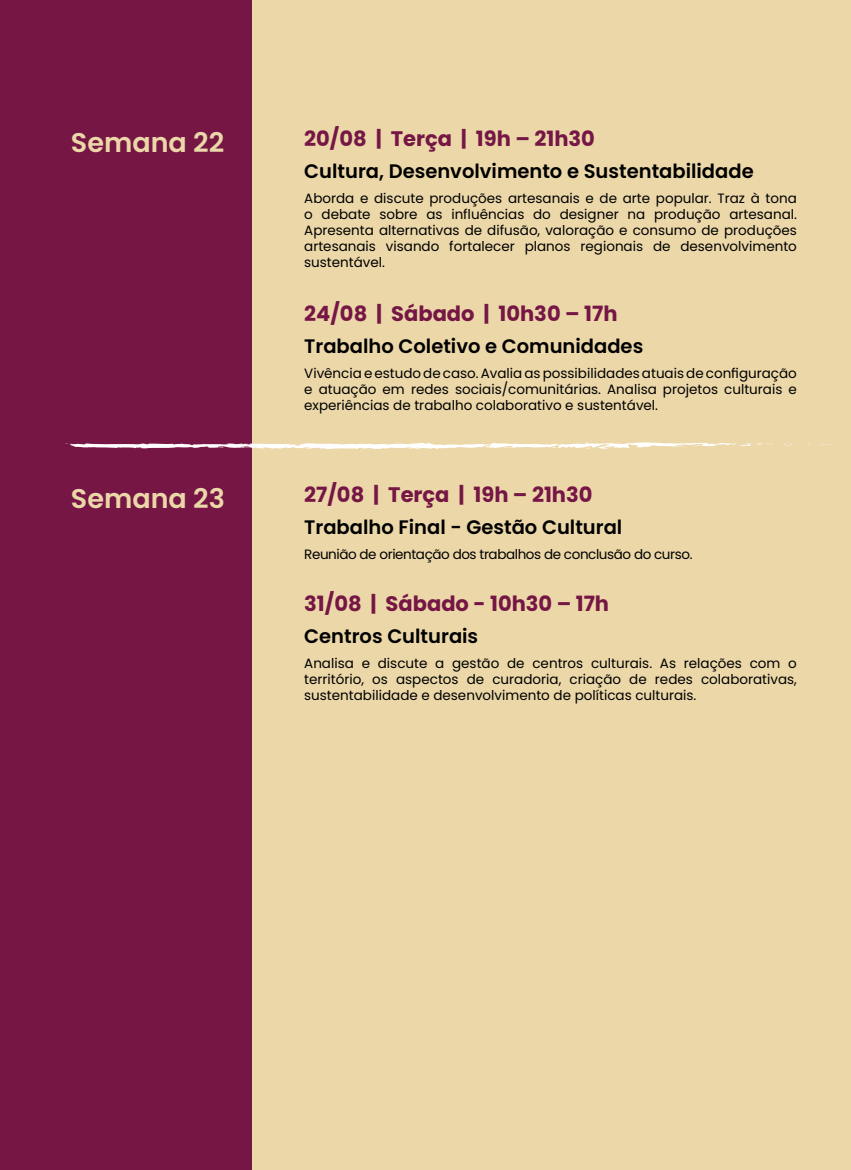
<style>
.page{position:relative;width:851px;height:1170px;background:#fff}
.page>*{position:absolute;margin:0;border:0;box-sizing:border-box;transform-origin:0 0}
.t1{font:600 27px "Poppins";color:#ebd7a8}
.t2{font:700 21px "Poppins";color:#751645}
.t3{font:600 19.5px "Poppins";color:#000}
.t4{font:13.5px/16.2px "Poppins";color:#000;text-align:justify}
.t5{font:13.5px "Poppins";letter-spacing:-.03em;color:#000}
</style>
<div class="page">
<div style="left:251px;top:0;width:599px;height:1169px;background:#ebd7a8"></div>
<div style="left:0;top:0;width:251px;height:1169px;background:#751645"></div>
<svg style="left:65px;top:442px;width:727px;height:8px"></svg>
<h1 class="t1" style="left:71px;top:127px;width:155px">Semana 22</h1>
<h1 class="t1" style="left:71px;top:483px;width:155px">Semana 23</h1>
<h2 class="t2" style="left:304px;top:126px;width:292px">20/08 | Terça | 19h – 21h30</h2>
<h3 class="t3" style="left:304px;top:160px;width:451px">Cultura, Desenvolvimento e Sustentabilidade</h3>
<p class="t4" style="left:304px;top:190px;width:494px">Aborda e discute produções artesanais e de arte popular. Traz à tona o debate sobre as influências do designer na produção artesanal.<br>Apresenta alternativas de difusão, valoração e consumo de produções artesanais visando fortalecer planos regionais de desenvolvimento sustentável.</p>
<h2 class="t2" style="left:304px;top:302px;width:315px">24/08 | Sábado | 10h30 – 17h</h2>
<h3 class="t3" style="left:304px;top:335px;width:340px">Trabalho Coletivo e Comunidades</h3>
<p class="t4" style="left:304px;top:365px;width:494px">Vivência e estudo de caso. Avalia as possibilidades atuais de configuração e atuação em redes sociais/comunitárias. Analisa projetos culturais e experiências de trabalho colaborativo e sustentável.</p>
<h2 class="t2" style="left:304px;top:482px;width:290px">27/08 | Terça | 19h – 21h30</h2>
<h3 class="t3" style="left:304px;top:516px;width:319px">Trabalho Final - Gestão Cultural</h3>
<p class="t5" style="left:304px;top:546px;width:390px">Reunião de orientação dos trabalhos de conclusão do curso.</p>
<h2 class="t2" style="left:304px;top:591px;width:306px">31/08 | Sábado - 10h30 – 17h</h2>
<h3 class="t3" style="left:304px;top:625px;width:175px">Centros Culturais</h3>
<p class="t4" style="left:304px;top:655px;width:494px">Analisa e discute a gestão de centros culturais. As relações com o território, os aspectos de curadoria, criação de redes colaborativas, sustentabilidade e desenvolvimento de políticas culturais.</p>
</div>
